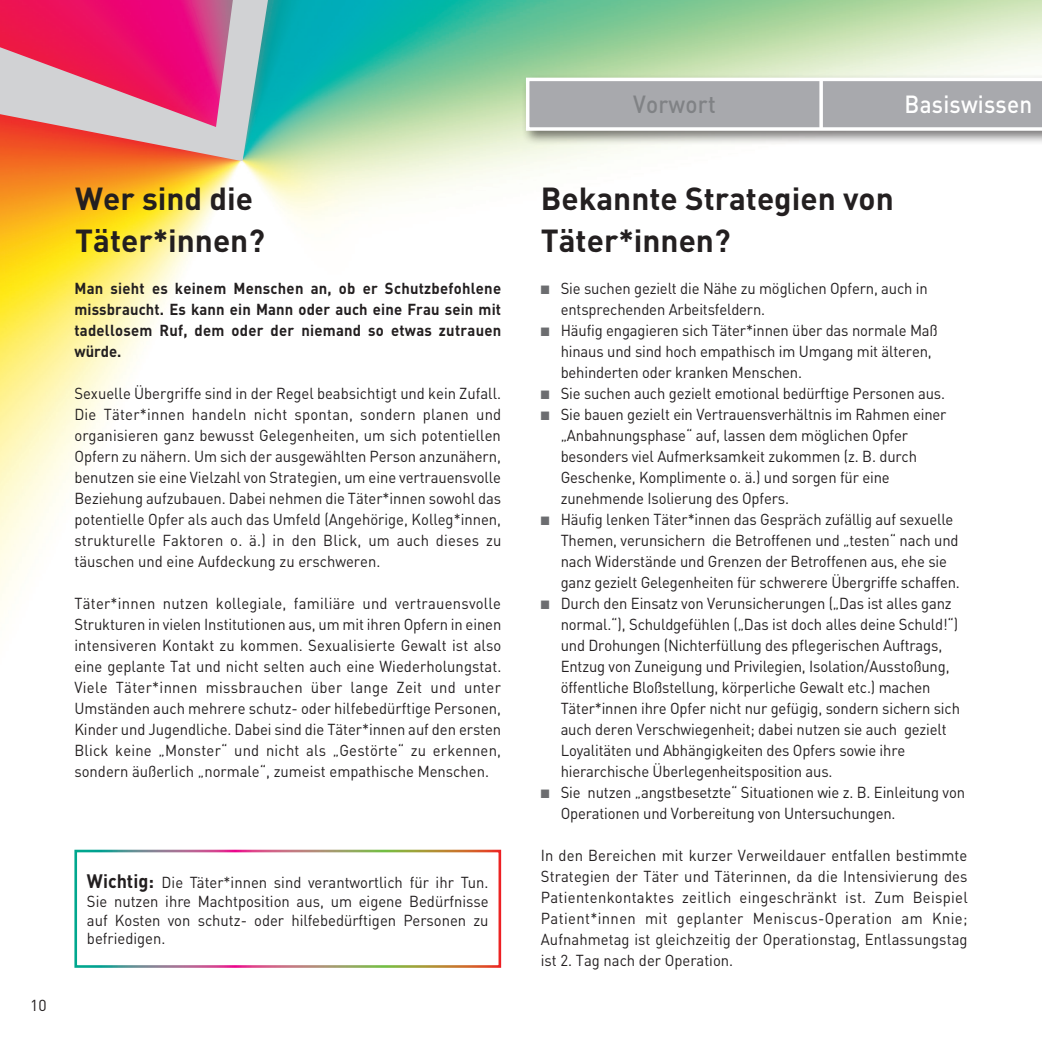
<style>
.page{position:relative;width:1042px;height:1042px;background:#fff}
.page>*{position:absolute;margin:0;border:0;box-sizing:border-box;transform-origin:0 0}
.t1{font:700 31.5px/42px "DIN Pro";color:#231f20}
.t2{font:500 24.5px "DIN Pro";letter-spacing:.01em;color:#fff;scale:.92 1}
.t3{font:500 24.5px "DIN Pro";letter-spacing:.01em;color:#808285;scale:.92 1}
.t4{font:15.75px/21px "DIN Pro";letter-spacing:-.01em;color:#231f20;scale:.94 1}
.t5{font:700 15.75px/21px "DIN Pro";letter-spacing:.015em;color:#231f20;text-align:justify;scale:.94 1}
.t6{font:15.75px "DIN Pro";letter-spacing:-.01em;color:#231f20}
.s1{font-weight:700;font-size:19.25px}
.s2{color:#6c6d70}
</style>
<div class="page">
<img style="left:0;top:0;width:1042px;height:968px">
<div style="left:521px;top:73px;width:521px;height:73px;background:#231f20;opacity:.6"></div>
<svg style="left:526px;top:78px;width:516px;height:53px;background:#b3b4b7"></svg>
<svg style="left:819px;top:79px;width:4px;height:50px"></svg>
<div style="left:76px;top:851px;width:424px;height:115px;background:#fff"></div>
<div style="left:74px;top:850px;width:427px;height:118px;border:3px solid #fff"></div>
<svg style="left:0;top:0;width:268px;height:161px;background:#d86789"></svg>
<h2 class="t3" style="left:633px;top:87px;width:91px">Vorwort</h2>
<h2 class="t2" style="left:904px;top:87px;width:140px">Basiswissen</h2>
<p class="t6" style="left:30px;top:994px;width:18px">10</p>
<h1 class="t1" style="left:75px;top:176px;width:191px">Wer sind die<br>Täter*innen?</h1>
<h1 class="t1" style="left:541px;top:176px;width:354px">Bekannte Strategien von<br>Täter*innen?</h1>
<p class="t5" style="left:74px;top:277px;width:455px">Man sieht es keinem Menschen an, ob er Schutzbefohlene missbraucht. Es kann ein Mann oder auch eine Frau sein mit tadellosem Ruf, dem oder der niemand so etwas zutrauen würde.</p>
<p class="t4" style="left:74px;top:382px;width:456px;text-align:justify">Sexuelle Übergriffe sind in der Regel beabsichtigt und kein Zufall.<br>Die Täter*innen handeln nicht spontan, sondern planen und organisieren ganz bewusst Gelegenheiten, um sich potentiellen Opfern zu nähern. Um sich der ausgewählten Person anzunähern, benutzen sie eine Vielzahl von Strategien, um eine vertrauensvolle Beziehung aufzubauen. Dabei nehmen die Täter*innen sowohl das potentielle Opfer als auch das Umfeld (Angehörige, Kolleg*innen, strukturelle Faktoren o. ä.) in den Blick, um auch dieses zu täuschen und eine Aufdeckung zu erschweren.</p>
<p class="t4" style="left:74px;top:592px;width:456px;text-align:justify">Täter*innen nutzen kollegiale, familiäre und vertrauensvolle Strukturen in vielen Institutionen aus, um mit ihren Opfern in einen intensiveren Kontakt zu kommen. Sexualisierte Gewalt ist also eine geplante Tat und nicht selten auch eine Wiederholungstat.<br>Viele Täter*innen missbrauchen über lange Zeit und unter Umständen auch mehrere schutz- oder hilfebedürftige Personen, Kinder und Jugendliche. Dabei sind die Täter*innen auf den ersten Blick keine „Monster“ und nicht als „Gestörte“ zu erkennen, sondern äußerlich „normale“, zumeist empathische Menschen.</p>
<p class="t4" style="left:87px;top:872px;width:429px;line-height:18.9px;text-align:justify"><span class="s1">Wichtig:</span> Die Täter*innen sind verantwortlich für ihr Tun.<br>Sie nutzen ihre Machtposition aus, um eigene Bedürfnisse auf Kosten von schutz- oder hilfebedürftigen Personen zu befriedigen.</p>
<p class="t4" style="left:561px;top:277px;width:392px;text-indent:-20px"><span class="s2">■</span> Sie suchen gezielt die Nähe zu möglichen Opfern, auch in entsprechenden Arbeitsfeldern.</p>
<p class="t4" style="left:561px;top:319px;width:403px;text-indent:-20px"><span class="s2">■</span> Häufig engagieren sich Täter*innen über das normale Maß hinaus und sind hoch empathisch im Umgang mit älteren, behinderten oder kranken Menschen.</p>
<p class="t4" style="left:541px;top:382px;width:431px"><span class="s2">■</span> Sie suchen auch gezielt emotional bedürftige Personen aus.</p>
<p class="t4" style="left:561px;top:403px;width:412px;text-indent:-20px"><span class="s2">■</span> Sie bauen gezielt ein Vertrauensverhältnis im Rahmen einer „Anbahnungsphase“ auf, lassen dem möglichen Opfer besonders viel Aufmerksamkeit zukommen (z. B. durch Geschenke, Komplimente o. ä.) und sorgen für eine zunehmende Isolierung des Opfers.</p>
<p class="t4" style="left:561px;top:508px;width:426px;text-indent:-20px"><span class="s2">■</span> Häufig lenken Täter*innen das Gespräch zufällig auf sexuelle Themen, verunsichern die Betroffenen und „testen“ nach und nach Widerstände und Grenzen der Betroffenen aus, ehe sie ganz gezielt Gelegenheiten für schwerere Übergriffe schaffen.</p>
<p class="t4" style="left:561px;top:592px;width:426px;text-indent:-20px"><span class="s2">■</span> Durch den Einsatz von Verunsicherungen („Das ist alles ganz normal.“), Schuldgefühlen („Das ist doch alles deine Schuld!“) und Drohungen (Nichterfüllung des pflegerischen Auftrags, Entzug von Zuneigung und Privilegien, Isolation/Ausstoßung, öffentliche Bloßstellung, körperliche Gewalt etc.) machen Täter*innen ihre Opfer nicht nur gefügig, sondern sichern sich auch deren Verschwiegenheit; dabei nutzen sie auch gezielt Loyalitäten und Abhängigkeiten des Opfers sowie ihre hierarchische Überlegenheitsposition aus.</p>
<p class="t4" style="left:561px;top:781px;width:432px;text-indent:-20px"><span class="s2">■</span> Sie nutzen „angstbesetzte“ Situationen wie z. B. Einleitung von<br>Operationen und Vorbereitung von Untersuchungen.</p>
<p class="t4" style="left:541px;top:844px;width:456px;text-align:justify">In den Bereichen mit kurzer Verweildauer entfallen bestimmte Strategien der Täter und Täterinnen, da die Intensivierung des Patientenkontaktes zeitlich eingeschränkt ist. Zum Beispiel Patient*innen mit geplanter Meniscus-Operation am Knie; Aufnahmetag ist gleichzeitig der Operationstag, Entlassungstag ist 2. Tag nach der Operation.</p>
</div>
